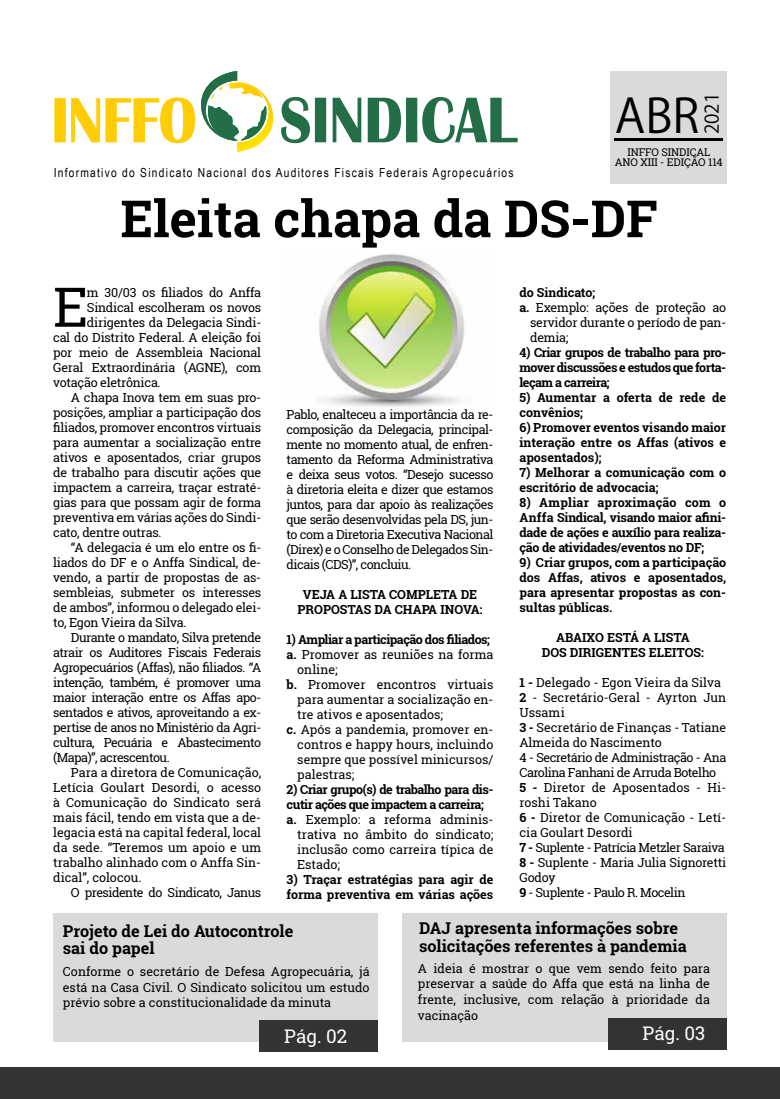
<style>
.page{position:relative;width:780px;height:1099px;background:#fff}
.page>*{position:absolute;margin:0;border:0;box-sizing:border-box;transform-origin:0 0}
.t1{font:54.75px "Roboto Slab";color:#000}
.t2{font:700 51.25px "Roboto Slab";color:#000}
.t3{font:46.62px "Koz Go Pro";color:#000}
.t4{font:18.75px "Roboto Slab";color:#fff}
.t5{font:18.75px "Koz Go Pro";color:#000}
.t6{font:700 16.25px/17.5px "Roboto Slab";color:#000}
.t7{font:12.5px/15px "Roboto Slab";letter-spacing:-.02em;color:#000;text-align:justify}
.t8{font:700 12.5px/15px "Roboto Slab";color:#000;text-align:justify}
.t9{font:12.5px "Roboto Slab";color:#000}
.t10{font:12.5px "Roboto Slab";letter-spacing:-.04em;color:#000}
.t11{font:700 12.5px "Roboto Slab";letter-spacing:-.04em;color:#000}
.t12{font:12.5px "Arial Narrow";letter-spacing:.1em;color:#000}
.t13{font:10.62px "Roboto Slab";letter-spacing:-.01em;color:#000}
.s1{font-weight:700}
</style>
<div class="page">
<img style="left:319px;top:254px;width:146px;height:153px">
<div style="left:0;top:1067px;width:780px;height:31px;background:#333"></div>
<div style="left:610px;top:71px;width:117px;height:113px;background:#dadada"></div>
<svg style="left:614px;top:139px;width:108px;height:2px"></svg>
<div style="left:53px;top:913px;width:324px;height:129px;background:#dadada"></div>
<div style="left:402px;top:913px;width:324px;height:129px;background:#dadada"></div>
<div style="left:259px;top:1020px;width:118px;height:31px;background:#333"></div>
<div style="left:608px;top:1018px;width:118px;height:32px;background:#333"></div>
<img style="left:237px;top:97px;width:37px;height:55px">
<svg style="left:281px;top:97px;width:236px;height:46px"></svg>
<svg style="left:54px;top:71px;width:212px;height:72px"></svg>
<p class="t12" style="left:54px;top:164px;width:461px">Informativo do Sindicato Nacional dos Auditores Fiscais Federais Agropecuários</p>
<h3 class="t3" style="left:614px;top:85px;width:86px">ABR</h3>
<h3 class="t5" style="left:699px;top:134px;width:43px;rotate:-90deg">2021</h3>
<p class="t13" style="left:627px;top:144px;width:84px">INFFO SINDICAL</p>
<p class="t13" style="left:615px;top:155px;width:109px">ANO XIII - EDIÇÃO 114</p>
<h2 class="t2" style="left:120px;top:183px;width:538px">Eleita chapa da DS-DF</h2>
<h1 class="t1" style="left:53px;top:269px;width:36px">E</h1>
<p class="t7" style="left:87px;top:284px;width:176px">m 30/03 os filiados do Anffa</p>
<p class="t7" style="left:87px;top:299px;width:176px">Sindical escolheram os novos</p>
<p class="t7" style="left:87px;top:314px;width:176px">dirigentes da Delegacia Sindi-</p>
<p class="t7" style="left:53px;top:329px;width:209px">cal do Distrito Federal. A eleição foi</p>
<p class="t7" style="left:53px;top:344px;width:209px">por meio de Assembleia Nacional</p>
<p class="t7" style="left:53px;top:359px;width:209px">Geral Extraordinária (AGNE), com</p>
<p class="t7" style="left:53px;top:374px;width:109px">votação eletrônica.</p>
<p class="t7" style="left:71px;top:389px;width:192px">A chapa Inova tem em suas pro-</p>
<p class="t7" style="left:53px;top:404px;width:209px">posições, ampliar a participação dos</p>
<p class="t7" style="left:53px;top:419px;width:209px">filiados, promover encontros virtuais</p>
<p class="t7" style="left:53px;top:434px;width:209px">para aumentar a socialização entre</p>
<p class="t7" style="left:53px;top:449px;width:209px">ativos e aposentados, criar grupos</p>
<p class="t7" style="left:53px;top:464px;width:209px">de trabalho para discutir ações que</p>
<p class="t7" style="left:53px;top:479px;width:209px">impactem a carreira, traçar estraté-</p>
<p class="t7" style="left:53px;top:494px;width:209px">gias para que possam agir de forma</p>
<p class="t7" style="left:53px;top:509px;width:209px">preventiva em várias ações do Sindi-</p>
<p class="t7" style="left:53px;top:524px;width:110px">cato, dentre outras.</p>
<p class="t7" style="left:71px;top:539px;width:192px">“A delegacia é um elo entre os fi-</p>
<p class="t7" style="left:53px;top:554px;width:209px">liados do DF e o Anffa Sindical, de-</p>
<p class="t7" style="left:53px;top:569px;width:209px">vendo, a partir de propostas de as-</p>
<p class="t7" style="left:53px;top:584px;width:209px">sembleias, submeter os interesses</p>
<p class="t7" style="left:53px;top:599px;width:209px">de ambos”, informou o delegado elei-</p>
<p class="t7" style="left:53px;top:614px;width:135px">to, Egon Vieira da Silva.</p>
<p class="t10" style="left:71px;top:628px;width:192px">Durante o mandato, Silva pretende</p>
<p class="t10" style="left:53px;top:643px;width:209px">atrair os Auditores Fiscais Federais</p>
<p class="t10" style="left:53px;top:658px;width:209px">Agropecuários (Affas), não filiados. “A</p>
<p class="t10" style="left:53px;top:673px;width:209px">intenção, também, é promover uma</p>
<p class="t10" style="left:53px;top:688px;width:209px">maior interação entre os Affas apo-</p>
<p class="t10" style="left:53px;top:703px;width:209px">sentados e ativos, aproveitando a ex-</p>
<p class="t10" style="left:53px;top:718px;width:209px">pertise de anos no Ministério da Agri-</p>
<p class="t10" style="left:53px;top:733px;width:209px">cultura, Pecuária e Abastecimento</p>
<p class="t10" style="left:53px;top:748px;width:118px">(Mapa)”, acrescentou.</p>
<p class="t9" style="left:71px;top:763px;width:192px">Para a diretora de Comunicação,</p>
<p class="t9" style="left:53px;top:778px;width:209px">Letícia Goulart Desordi, o acesso</p>
<p class="t9" style="left:53px;top:793px;width:209px">à Comunicação do Sindicato será</p>
<p class="t9" style="left:53px;top:808px;width:209px">mais fácil, tendo em vista que a de-</p>
<p class="t9" style="left:53px;top:823px;width:209px">legacia está na capital federal, local</p>
<p class="t9" style="left:53px;top:838px;width:209px">da sede. “Teremos um apoio e um</p>
<p class="t9" style="left:53px;top:853px;width:209px">trabalho alinhado com o Anffa Sin-</p>
<p class="t9" style="left:53px;top:868px;width:90px">dical”, colocou.</p>
<p class="t10" style="left:71px;top:883px;width:192px">O presidente do Sindicato, Janus</p>
<p class="t7" style="left:286px;top:407px;width:208px">Pablo, enalteceu a importância da re&shy;composição da Delegacia, principal&shy;mente no momento atual, de enfren&shy;tamento da Reforma Administrativa e deixa seus votos. “Desejo sucesso à diretoria eleita e dizer que estamos juntos, para dar apoio às realizações que serão desenvolvidas pela DS, jun&shy;to com a Diretoria Executiva Nacional (Direx) e o Conselho de Delegados Sin&shy;dicais (CDS)”, concluiu.</p>
<p class="t8" style="left:297px;top:587px;width:186px;text-align:center">VEJA A LISTA COMPLETA DE<br>PROPOSTAS DA CHAPA INOVA:</p>
<p class="t11" style="left:286px;top:631px;width:205px">1) Ampliar a participação dos filiados;</p>
<p class="t9" style="left:286px;top:646px;width:208px"><span class="s1">a.</span> Promover as reuniões na forma</p>
<p class="t7" style="left:297px;top:662px;width:42px">online;</p>
<p class="t9" style="left:286px;top:676px;width:208px"><span class="s1">b.</span> Promover encontros virtuais</p>
<p class="t9" style="left:297px;top:691px;width:197px">para aumentar a socialização en-</p>
<p class="t9" style="left:297px;top:706px;width:147px">tre ativos e aposentados;</p>
<p class="t9" style="left:286px;top:721px;width:208px"><span class="s1">c.</span> Após a pandemia, promover en-</p>
<p class="t9" style="left:297px;top:736px;width:197px">contros e happy hours, incluindo</p>
<p class="t9" style="left:297px;top:751px;width:198px">sempre que possível minicursos/</p>
<p class="t9" style="left:297px;top:766px;width:59px">palestras;</p>
<p class="t11" style="left:286px;top:781px;width:208px">2) Criar grupo(s) de trabalho para dis-</p>
<p class="t11" style="left:286px;top:796px;width:198px">cutir ações que impactem a carreira;</p>
<p class="t9" style="left:286px;top:811px;width:208px"><span class="s1">a.</span> Exemplo: a reforma adminis-</p>
<p class="t9" style="left:297px;top:826px;width:197px">trativa no âmbito do sindicato;</p>
<p class="t9" style="left:297px;top:841px;width:197px">inclusão como carreira típica de</p>
<p class="t7" style="left:297px;top:857px;width:44px">Estado;</p>
<p class="t8" style="left:286px;top:872px;width:208px">3) Traçar estratégias para agir de forma preventiva em várias ações</p>
<p class="t8" style="left:519px;top:284px;width:77px">do Sindicato;</p>
<p class="t7" style="left:519px;top:299px;width:208px"><span class="s1">a.</span> Exemplo: ações de proteção ao</p>
<p class="t7" style="left:530px;top:314px;width:197px">servidor durante o período de pan-</p>
<p class="t7" style="left:530px;top:329px;width:40px">demia;</p>
<p class="t8" style="left:519px;top:344px;width:208px">4) Criar grupos de trabalho para pro&shy;mover discussões e estudos que forta&shy;leçam a carreira;</p>
<p class="t8" style="left:519px;top:389px;width:208px">5) Aumentar a oferta de rede de convênios;</p>
<p class="t8" style="left:519px;top:419px;width:208px">6) Promover eventos visando maior interação entre os Affas (ativos e aposentados);</p>
<p class="t8" style="left:519px;top:464px;width:208px">7) Melhorar a comunicação com o escritório de advocacia;</p>
<p class="t8" style="left:519px;top:494px;width:208px">8) Ampliar aproximação com o Anffa Sindical, visando maior afini&shy;dade de ações e auxílio para realiza&shy;ção de atividades/eventos no DF;</p>
<p class="t8" style="left:519px;top:554px;width:208px">9) Criar grupos, com a participação dos Affas, ativos e aposentados, para apresentar propostas as con&shy;sultas públicas.</p>
<p class="t8" style="left:541px;top:629px;width:163px;text-align:center">ABAIXO ESTÁ A LISTA<br>DOS DIRIGENTES ELEITOS:</p>
<p class="t7" style="left:519px;top:674px;width:208px;text-align:left"><span class="s1">1 -</span> Delegado - Egon Vieira da Silva<br><span class="s1">2</span> - Secretário-Geral - Ayrton Jun<br>Ussami<br><span class="s1">3 -</span> Secretário de Finanças - Tatiane<br>Almeida do Nascimento<br>4 - Secretário de Administração - Ana<br>Carolina Fanhani de Arruda Botelho<br><span class="s1">5 -</span> Diretor de Aposentados - Hi&shy;roshi Takano<br><span class="s1">6 -</span> Diretor de Comunicação - Letí&shy;cia Goulart Desordi<br><span class="s1">7 -</span> Suplente - Patrícia Metzler Saraiva<br><span class="s1">8 -</span> Suplente - Maria Julia Signoretti<br>Godoy<br><span class="s1">9</span> - Suplente - Paulo R. Mocelin</p>
<h3 class="t6" style="left:63px;top:921px;width:232px">Projeto de Lei do Autocontrole sai do papel</h3>
<h3 class="t6" style="left:419px;top:919px;width:269px">DAJ apresenta informações sobre solicitações referentes à pandemia</h3>
<p class="t7" style="left:63px;top:963px;width:308px;line-height:15.6px">Conforme o secretário de Defesa Agropecuária, já está na Casa Civil. O Sindicato solicitou um estudo prévio sobre a constitucionalidade da minuta</p>
<p class="t7" style="left:418px;top:960px;width:293px;line-height:15.6px">A ideia é mostrar o que vem sendo feito para preservar a saúde do Affa que está na linha de frente, inclusive, com relação à prioridade da vacinação</p>
<h3 class="t4" style="left:284px;top:1023px;width:64px">Pág. 02</h3>
<h3 class="t4" style="left:642px;top:1020px;width:64px">Pág. 03</h3>
</div>
